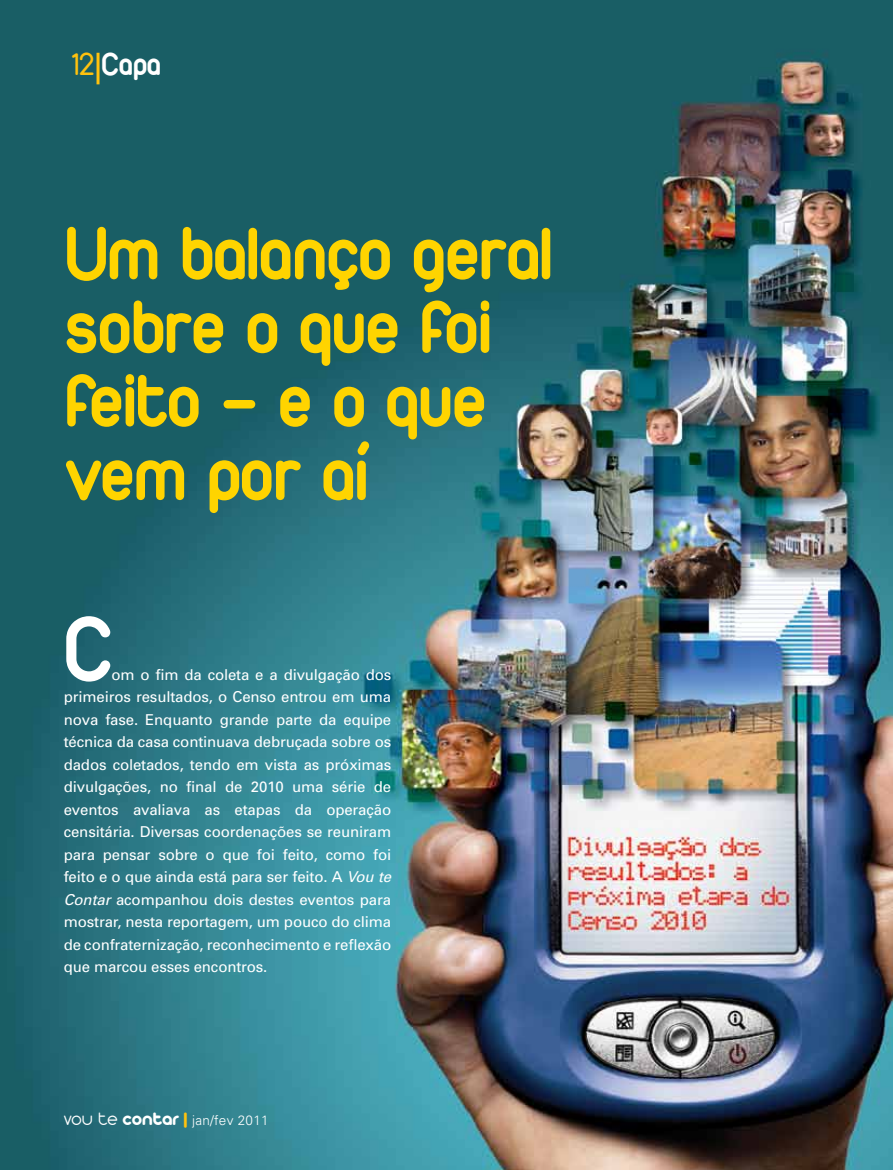
<style>
.page{position:relative;width:893px;height:1170px;background:#fff}
.page>*{position:absolute;margin:0;border:0;box-sizing:border-box;transform-origin:0 0}
.t1{font:93px "Duepuntozerobold";color:#fff}
.t2{font:79.5px/73.5px "Duepuntozerobold";letter-spacing:-.005em;color:#ffd400}
.t3{font:33px "Duepuntozerobold";color:#fff}
.t4{font:15px/22.5px "Univers";letter-spacing:-.01em;color:#fff;text-align:justify}
.t5{font:300 13.5px "Univers";letter-spacing:.02em;color:#fff}
.s1{font-family:"Duepuntozero";color:#ffc20e}
.s2{font-style:italic}
.s3{font-family:"Arista 2.0 Alternate";font-size:19.5px}
.s4{font-family:"Arista 2.0";font-weight:400;font-size:19.5px}
.s5{font-family:"Arista 2.0";font-weight:400;font-size:19.5px;color:#ffc20e}
</style>
<div class="page">
<img style="left:0;top:0;width:893px;height:1169px">
<hr style="left:97px;top:53px;width:3px;height:31px;background:#ffc20e">
<h3 class="t3" style="left:72px;top:45px;width:90px"><span class="s1">12</span> Capa</h3>
<h2 class="t2" style="left:65px;top:215px;width:490px">Um balanço geral sobre o que foi feito – e o que vem por aí</h2>
<h1 class="t1" style="left:64px;top:595px;width:50px">C</h1>
<p class="t4" style="left:64px;top:663px;width:329px;text-indent:48px">om o fim da coleta e a divulgação dos primeiros resultados, o Censo entrou em uma nova fase. Enquanto grande parte da equipe técnica da casa continuava debruçada sobre os dados coletados, tendo em vista as próximas divulgações, no final de 2010 uma série de eventos avaliava as etapas da operação censitária. Diversas coordenações se reuniram para pensar sobre o que foi feito, como foi feito e o que ainda está para ser feito. A <span class="s2">Vou te Contar</span> acompanhou dois destes eventos para mostrar, nesta reportagem, um pouco do clima de confraternização, reconhecimento e reflexão que marcou esses encontros.</p>
<p class="t5" style="left:64px;top:1111px;width:206px"><span class="s3">vou te</span> <span class="s4">contar</span> <span class="s5">|</span> jan/fev 2011</p>
</div>
